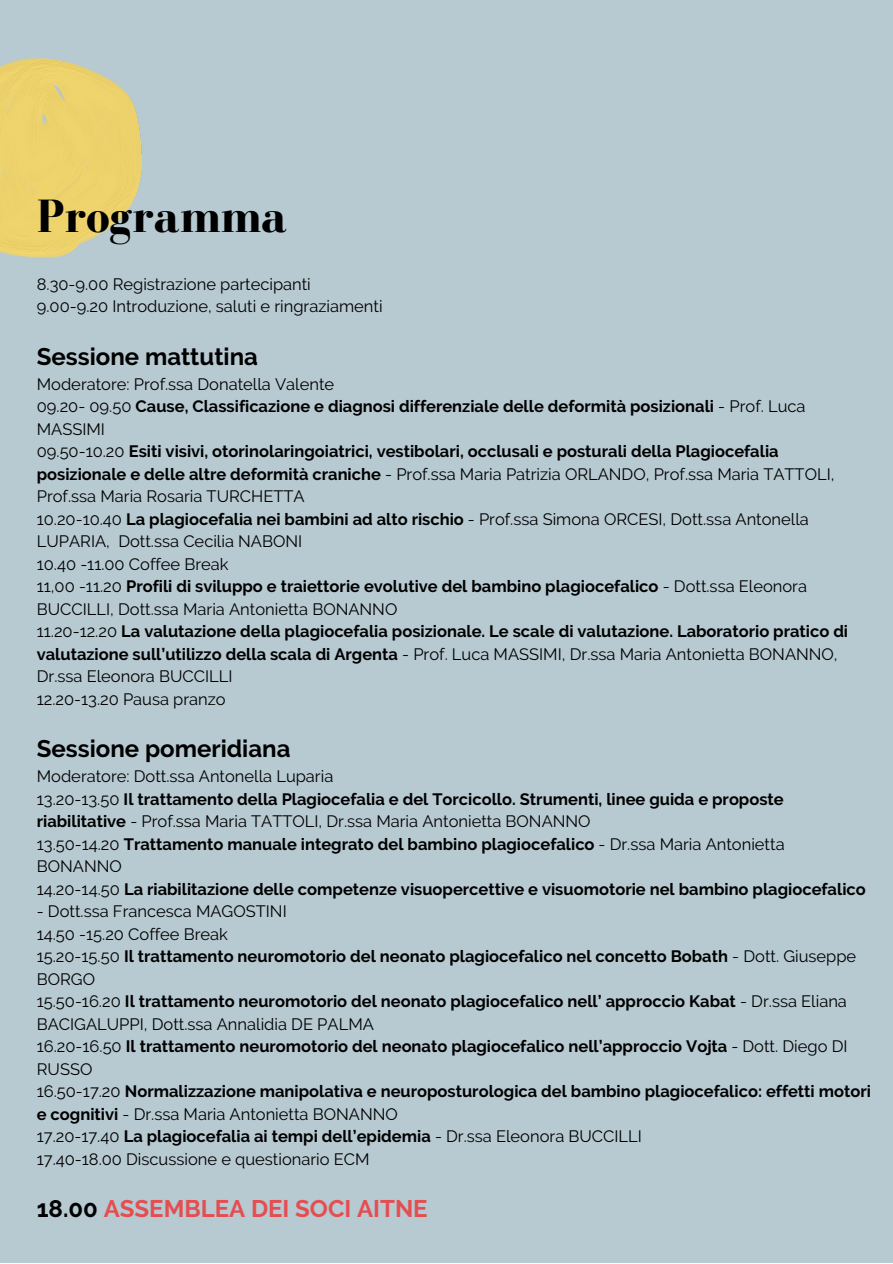
<style>
.page{position:relative;width:893px;height:1264px;background:#fff}
.page>*{position:absolute;margin:0;border:0;box-sizing:border-box;transform-origin:0 0}
.t1{font:700 48px "Bodoni FLF";color:#000}
.t2{font:700 24px "Raleway";color:#000}
.t3{font:700 24px "Raleway";color:#e54e51}
.t4{font:700 16.5px/22.5px "Raleway";color:#000}
.t5{font:16.5px/22.5px "Raleway";color:#000}
.s1{font-weight:700}
.s2{font-weight:400}
.s3{color:#000}
</style>
<div class="page">
<div style="left:0;top:0;width:892px;height:1262px;background:#b7c9d1"></div>
<img style="left:0;top:57px;width:142px;height:201px">
<h1 class="t1" style="left:37px;top:190px;width:252px">Programma</h1>
<p class="t5" style="left:37px;top:272px;width:347px">8.30-9.00 Registrazione partecipanti<br>9.00-9.20 Introduzione, saluti e ringraziamenti</p>
<h2 class="t2" style="left:37px;top:342px;width:222px">Sessione mattutina</h2>
<p class="t5" style="left:37px;top:372px;width:812px">Moderatore: Prof.ssa Donatella Valente<br>09.20- 09.50 <span class="s1">Cause, Classificazione e diagnosi differenziale delle deformità posizionali</span> - Prof. Luca MASSIMI<br>09.50-10.20 <span class="s1">Esiti visivi, otorinolaringoiatrici, vestibolari, occlusali e posturali della Plagiocefalia posizionale e delle altre deformità craniche</span> - Prof.ssa Maria Patrizia ORLANDO, Prof.ssa Maria TATTOLI, Prof.ssa Maria Rosaria TURCHETTA<br>10.20-10.40 <span class="s1">La plagiocefalia nei bambini ad alto rischio</span> - Prof.ssa Simona ORCESI, Dott.ssa Antonella LUPARIA, Dott.ssa Cecilia NABONI<br>10.40 -11.00 Coffee Break<br>11,00 -11.20 <span class="s1">Profili di sviluppo e traiettorie evolutive del bambino plagiocefalico</span> - Dott.ssa Eleonora BUCCILLI, Dott.ssa Maria Antonietta BONANNO<br>11.20-12.20 <span class="s1">La valutazione della plagiocefalia posizionale. Le scale di valutazione. Laboratorio pratico di valutazione sull’utilizzo della scala di Argenta</span> - Prof. Luca MASSIMI, Dr.ssa Maria Antonietta BONANNO, Dr.ssa Eleonora BUCCILLI<br>12.20-13.20 Pausa pranzo</p>
<h2 class="t2" style="left:37px;top:735px;width:255px">Sessione pomeridiana</h2>
<p class="t4" style="left:37px;top:765px;width:830px"><span class="s2">Moderatore: Dott.ssa Antonella Luparia<br>13.20-13.50</span> Il trattamento della Plagiocefalia e del Torcicollo. Strumenti, linee guida e proposte riabilitative <span class="s2">- Prof.ssa Maria TATTOLI, Dr.ssa Maria Antonietta BONANNO<br>13.50-14.20</span> Trattamento manuale integrato del bambino plagiocefalico <span class="s2">- Dr.ssa Maria Antonietta BONANNO<br>14.20-14.50</span> La riabilitazione delle competenze visuopercettive e visuomotorie nel bambino plagiocefalico</p>
<p class="t4" style="left:37px;top:900px;width:835px"><span class="s2">- Dott.ssa Francesca MAGOSTINI<br>14.50 -15.20 Coffee Break<br>15.20-15.50</span> Il trattamento neuromotorio del neonato plagiocefalico nel concetto Bobath <span class="s2">- Dott. Giuseppe BORGO<br>15.50-16.20</span> Il trattamento neuromotorio del neonato plagiocefalico nell’ approccio Kabat <span class="s2">- Dr.ssa Eliana BACIGALUPPI, Dott.ssa Annalidia DE PALMA<br>16.20-16.50</span> Il trattamento neuromotorio del neonato plagiocefalico nell’approccio Vojta <span class="s2">- Dott. Diego DI RUSSO<br>16.50-17.20</span> Normalizzazione manipolativa e neuroposturologica del bambino plagiocefalico: effetti motori e cognitivi <span class="s2">- Dr.ssa Maria Antonietta BONANNO<br>17.20-17.40</span> La plagiocefalia ai tempi dell’epidemia <span class="s2">- Dr.ssa Eleonora BUCCILLI<br>17.40-18.00 Discussione e questionario ECM</span></p>
<h2 class="t3" style="left:37px;top:1194px;width:392px"><span class="s3">18.00</span> ASSEMBLEA DEI SOCI AITNE</h2>
</div>
